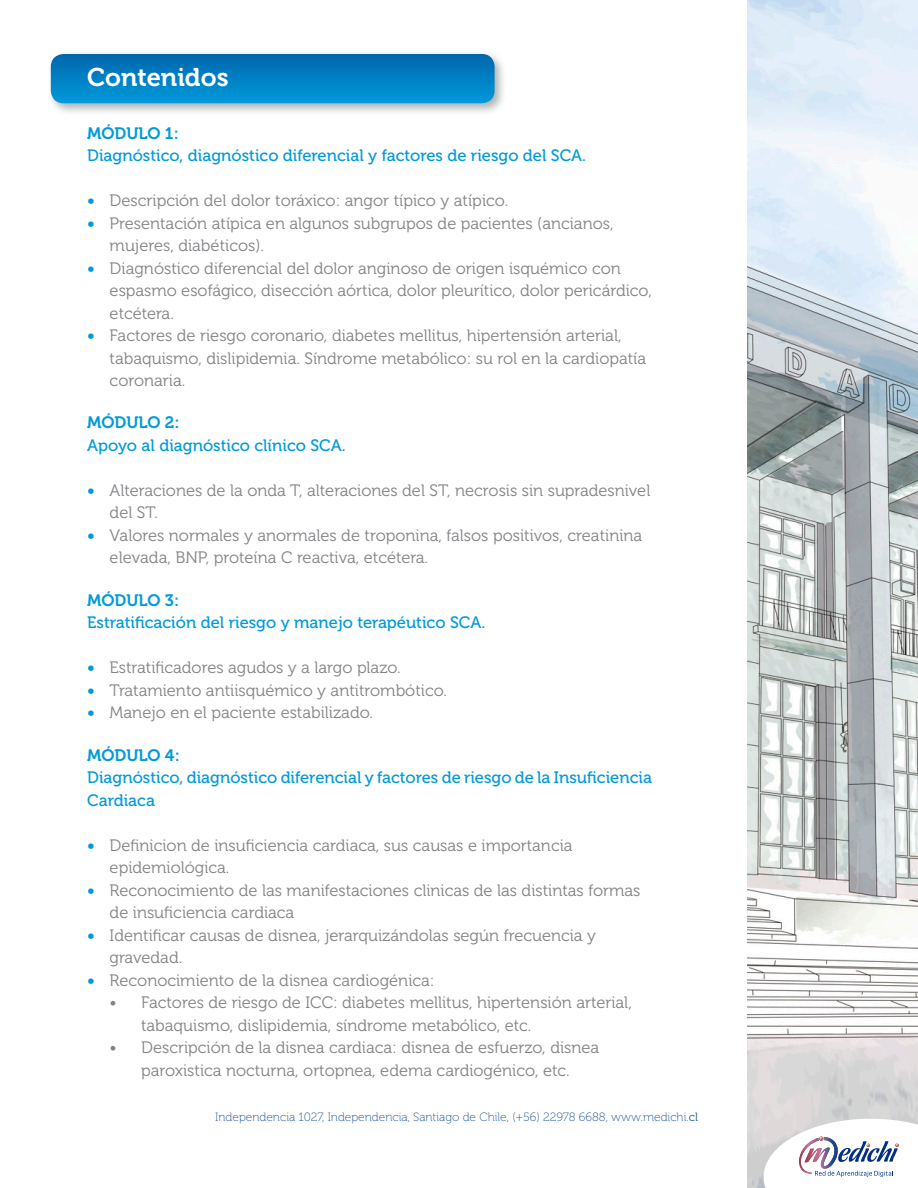
<style>
.page{position:relative;width:918px;height:1188px;background:#fff}
.page>*{position:absolute;margin:0;border:0;box-sizing:border-box;transform-origin:0 0}
.t1{font:25.5px "Museo 700";color:#fff}
.t2{font:16.5px "Museo 300";color:#808285}
.t3{font:16.5px/22.5px "Museo 500";color:#009ada}
.t4{font:16.5px "Museo 700";color:#009ada}
.t5{font:12px "Museo 100";color:#1f5791}
.s1{font-family:"Museo 700";color:#009ada}
.s2{font-family:"Museo 300"}
</style>
<div class="page">
<img style="left:748px;top:0;width:170px;height:1188px">
<svg style="left:764px;top:1119px;width:154px;height:69px"></svg>
<div style="left:47px;top:50px;width:460px;height:66px;background:#929c9d;opacity:.75"></div>
<svg style="left:51px;top:54px;width:444px;height:49px;background:#0180c3"></svg>
<p class="t1" style="left:87px;top:63px;width:143px">Contenidos</p>
<p class="t4" style="left:87px;top:124px;width:93px">MÓDULO 1:</p>
<p class="t3" style="left:87px;top:145px;width:501px">Diagnóstico, diagnóstico diferencial y factores de riesgo del SCA.</p>
<p class="t2" style="left:87px;top:192px;width:423px"><span class="s1">•</span> Descripción del dolor toráxico: angor típico y atípico.</p>
<p class="t2" style="left:87px;top:214px;width:528px"><span class="s1">•</span> Presentación atípica en algunos subgrupos de pacientes (ancianos,</p>
<p class="t2" style="left:110px;top:237px;width:156px">mujeres, diabéticos).</p>
<p class="t2" style="left:87px;top:259px;width:535px"><span class="s1">•</span> Diagnóstico diferencial del dolor anginoso de origen isquémico con</p>
<p class="t2" style="left:110px;top:282px;width:544px">espasmo esofágico, disección aórtica, dolor pleurítico, dolor pericárdico,</p>
<p class="t2" style="left:110px;top:304px;width:66px">etcétera.</p>
<p class="t2" style="left:87px;top:327px;width:536px"><span class="s1">•</span> Factores de riesgo coronario, diabetes mellitus, hipertensión arterial,</p>
<p class="t2" style="left:110px;top:349px;width:538px">tabaquismo, dislipidemia. Síndrome metabólico: su rol en la cardiopatía</p>
<p class="t2" style="left:110px;top:372px;width:77px">coronaria.</p>
<p class="t4" style="left:87px;top:414px;width:94px">MÓDULO 2:</p>
<p class="t3" style="left:87px;top:434px;width:260px">Apoyo al diagnóstico clínico SCA.</p>
<p class="t2" style="left:87px;top:481px;width:565px"><span class="s1">•</span> Alteraciones de la onda T, alteraciones del ST, necrosis sin supradesnivel</p>
<p class="t2" style="left:110px;top:504px;width:50px">del ST.</p>
<p class="t2" style="left:87px;top:526px;width:557px"><span class="s1">•</span> Valores normales y anormales de troponina, falsos positivos, creatinina</p>
<p class="t2" style="left:110px;top:549px;width:320px">elevada, BNP, proteína C reactiva, etcétera.</p>
<p class="t4" style="left:87px;top:591px;width:94px">MÓDULO 3:</p>
<p class="t3" style="left:87px;top:612px;width:400px">Estratificación del riesgo y manejo terapéutico SCA.</p>
<p class="t2" style="left:87px;top:659px;width:315px"><span class="s1">•</span> Estratificadores agudos y a largo plazo.</p>
<p class="t2" style="left:87px;top:681px;width:362px"><span class="s1">•</span> Tratamiento antiisquémico y antitrombótico.</p>
<p class="t2" style="left:87px;top:704px;width:288px"><span class="s1">•</span> Manejo en el paciente estabilizado.</p>
<p class="t4" style="left:87px;top:746px;width:94px">MÓDULO 4:</p>
<p class="t3" style="left:87px;top:766px;width:566px">Diagnóstico, diagnóstico diferencial y factores de riesgo de la Insuficiencia<br>Cardiaca</p>
<p class="t2" style="left:87px;top:836px;width:487px"><span class="s1">•</span> Definicion de insuficiencia cardiaca, sus causas e importancia</p>
<p class="t2" style="left:110px;top:858px;width:121px">epidemiológica.</p>
<p class="t2" style="left:87px;top:881px;width:555px"><span class="s1">•</span> Reconocimiento de las manifestaciones clinicas de las distintas formas</p>
<p class="t2" style="left:110px;top:903px;width:186px">de insuficiencia cardiaca</p>
<p class="t2" style="left:87px;top:926px;width:510px"><span class="s1">•</span> Identificar causas de disnea, jerarquizándolas según frecuencia y</p>
<p class="t2" style="left:110px;top:948px;width:74px">gravedad.</p>
<p class="t2" style="left:87px;top:971px;width:349px"><span class="s1">•</span> Reconocimiento de la disnea cardiogénica:</p>
<p class="t2" style="left:110px;top:993px;width:524px">• Factores de riesgo de ICC: diabetes mellitus, hipertensión arterial,</p>
<p class="t2" style="left:141px;top:1016px;width:392px">tabaquismo, dislipidemia, síndrome metabólico, etc.</p>
<p class="t2" style="left:110px;top:1038px;width:491px">• Descripción de la disnea cardiaca: disnea de esfuerzo, disnea</p>
<p class="t2" style="left:141px;top:1061px;width:430px">paroxistica nocturna, ortopnea, edema cardiogénico, etc.</p>
<p class="t5" style="left:215px;top:1111px;width:484px">Independencia 1027, Independencia, Santiago de Chile, (+56) 22978 6688, www.medichi.<span class="s2">cl</span></p>
</div>
